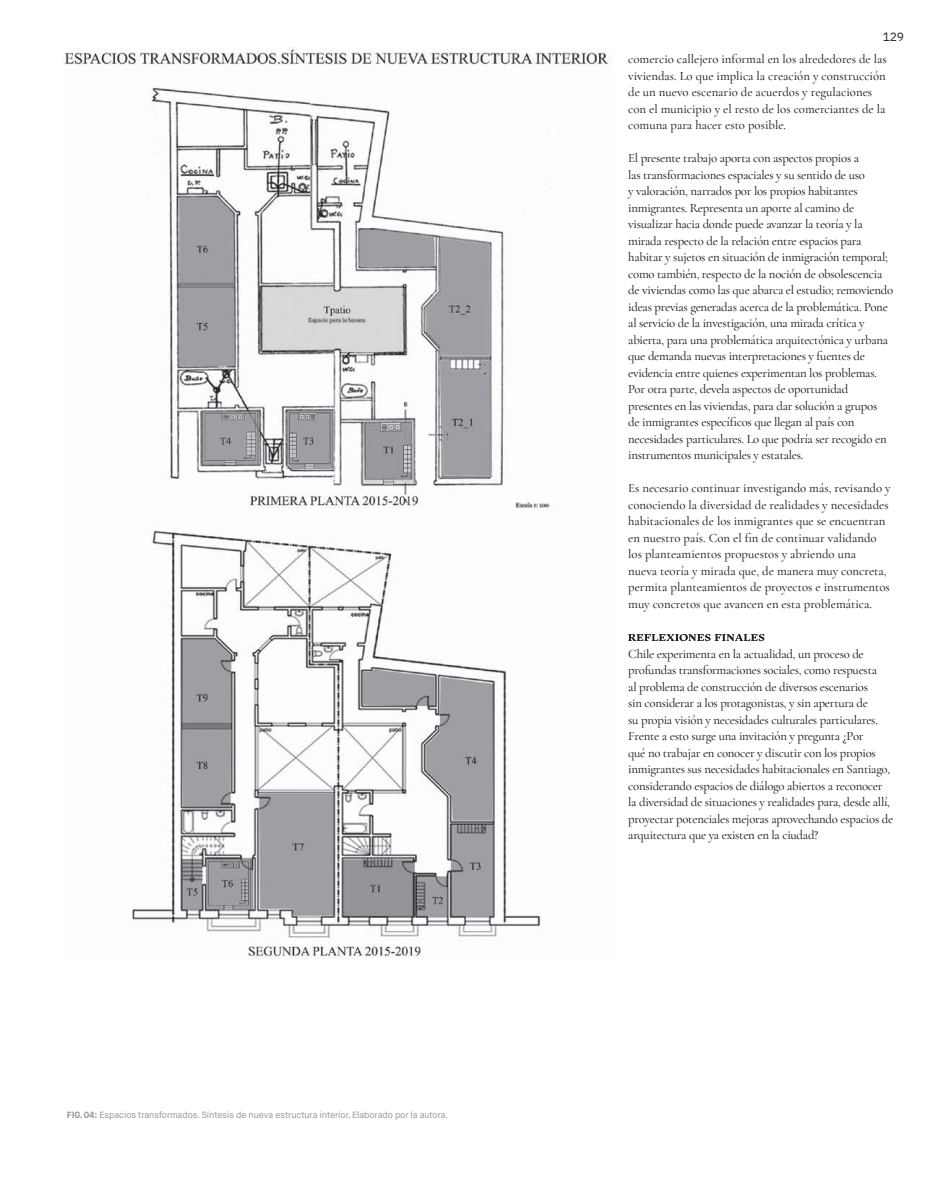
<style>
.page{position:relative;width:936px;height:1191px;background:#fff}
.page>*{position:absolute;margin:0;border:0;box-sizing:border-box;transform-origin:0 0}
.t1{font:500 12.75px/16.5px "Cormorant Garamond";letter-spacing:-.02em;color:#231f20}
.t2{font:500 12.75px/16.5px "Cormorant Garamond";color:#231f20}
.t3{font:12px "IBM Plex Mono";color:#231f20}
.t4{font:9px "Maison Neue";letter-spacing:-.01em;color:#939598}
.s1{font-weight:700}
</style>
<div class="page">
<img style="left:64px;top:49px;width:547px;height:910px">
<svg style="left:628px;top:634px;width:136px;height:7px"></svg>
<p class="t4" style="left:67px;top:1109px;width:383px"><span class="s1">FIG</span><span class="s1">.</span> <span class="s1">04:</span> Espacios transformados. Síntesis de nueva estructura interior. Elaborado por la autora.</p>
<p class="t3" style="left:882px;top:28px;width:23px">129</p>
<p class="t2" style="left:628px;top:51px;width:260px">comercio callejero informal en los alrededores de las viviendas. Lo que implica la creación y construcción de un nuevo escenario de acuerdos y regulaciones con el municipio y el resto de los comerciantes de la comuna para hacer esto posible.</p>
<p class="t1" style="left:628px;top:150px;width:266px">El presente trabajo aporta con aspectos propios a<br>las transformaciones espaciales y su sentido de uso<br>y valoración, narrados por los propios habitantes inmigrantes. Representa un aporte al camino de visualizar hacia donde puede avanzar la teoría y la mirada respecto de la relación entre espacios para habitar y sujetos en situación de inmigración temporal; como también, respecto de la noción de obsolescencia de viviendas como las que abarca el estudio; removiendo ideas previas generadas acerca de la problemática. Pone al servicio de la investigación, una mirada crítica y abierta, para una problemática arquitectónica y urbana que demanda nuevas interpretaciones y fuentes de evidencia entre quienes experimentan los problemas.<br>Por otra parte, devela aspectos de oportunidad presentes en las viviendas, para dar solución a grupos<br>de inmigrantes específicos que llegan al país con necesidades particulares. Lo que podría ser recogido en instrumentos municipales y estatales.</p>
<p class="t2" style="left:628px;top:480px;width:264px">Es necesario continuar investigando más, revisando y conociendo la diversidad de realidades y necesidades habitacionales de los inmigrantes que se encuentran en nuestro país. Con el fin de continuar validando los planteamientos propuestos y abriendo una<br>nueva teoría y mirada que, de manera muy concreta, permita planteamientos de proyectos e instrumentos muy concretos que avancen en esta problemática.</p>
<p class="t1" style="left:628px;top:645px;width:266px">Chile experimenta en la actualidad, un proceso de profundas transformaciones sociales, como respuesta<br>al problema de construcción de diversos escenarios<br>sin considerar a los protagonistas, y sin apertura de<br>su propia visión y necesidades culturales particulares.<br>Frente a esto surge una invitación y pregunta ¿Por<br>qué no trabajar en conocer y discutir con los propios inmigrantes sus necesidades habitacionales en Santiago, considerando espacios de diálogo abiertos a reconocer la diversidad de situaciones y realidades para, desde allí, proyectar potenciales mejoras aprovechando espacios de arquitectura que ya existen en la ciudad?</p>
</div>
